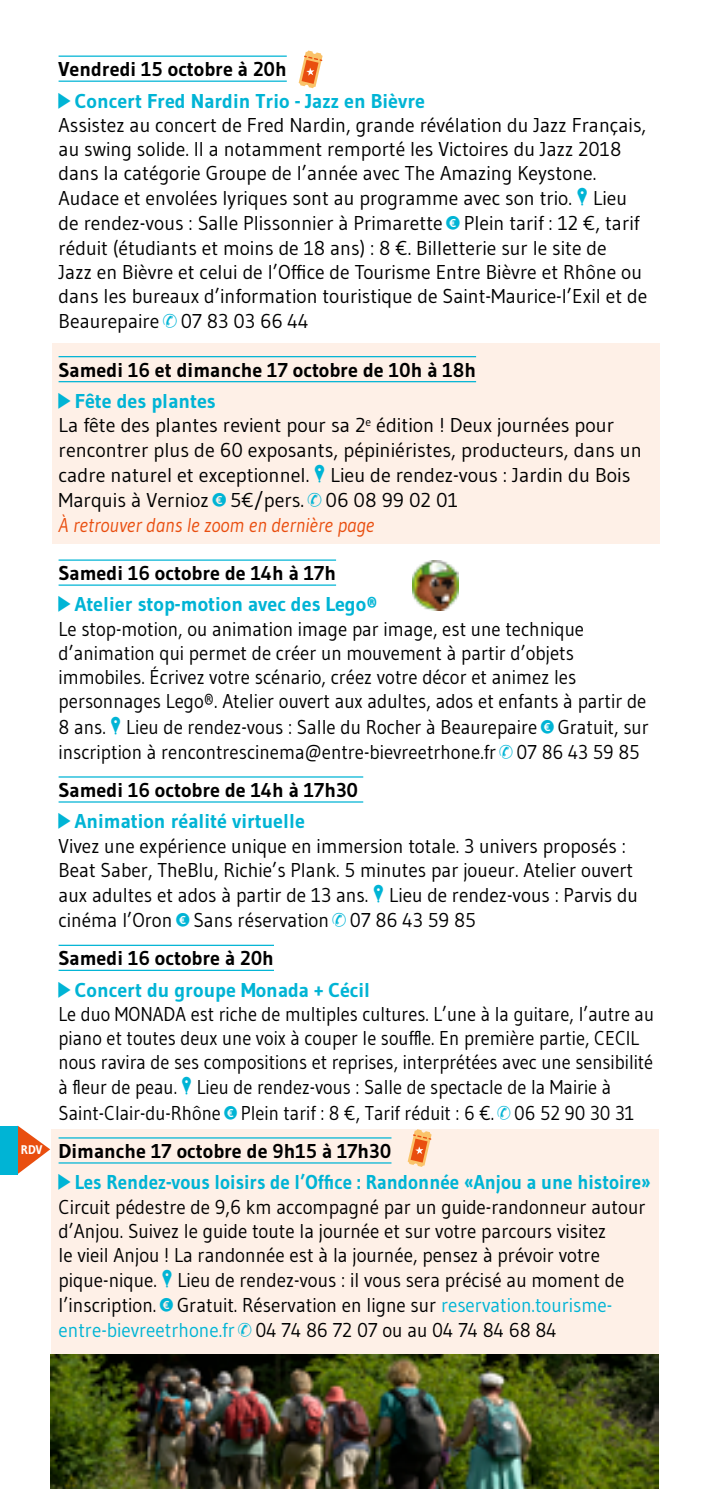
<style>
.page{position:relative;width:709px;height:1489px;background:#fff}
.page>*{position:absolute;margin:0;border:0;box-sizing:border-box;transform-origin:0 0}
.t1{font:20px/24.5px "Gudea";color:#000}
.t2{font:20px/24.5px "Gudea";color:#000;scale:.94 1}
.t3{font:20px/24.8px "Gudea";color:#000;scale:.95 1}
.t4{font:20px/24.5px "Gudea";color:#000;scale:.92 1}
.t5{font:20px/24.8px "Gudea";color:#000;scale:.96 1}
.t6{font:700 20px/31.2px "Gudea";color:#00b4d5}
.t7{font:700 20px/31.2px "Gudea";color:#000}
.t8{font:700 20px/31.2px "Gudea";color:#00b4d5;scale:.95 1}
.t9{font:700 12.5px "Gudea";color:#fff;scale:.96 1}
.s1{color:#000}
.s2{font-family:"CCPRT";font-weight:400}
.s3{font-family:"CCPRT";color:#00b4d5}
.s4{font-family:"CCPRT";font-weight:400;color:#00b4d5}
.s5{color:#00b4d5}
.s6{font-style:italic;color:#e94e0f}
</style>
<div class="page">
<div style="left:51px;top:1129px;width:607px;height:359px;background:#fef0e7"></div>
<div style="left:53px;top:343px;width:607px;height:201px;background:#fef0e7"></div>
<hr style="left:59px;top:56px;width:228px;height:1px;background:#00b4d5">
<hr style="left:59px;top:356px;width:417px;height:1px;background:#00b4d5">
<hr style="left:59px;top:559px;width:277px;height:1px;background:#00b4d5">
<hr style="left:59px;top:776px;width:304px;height:1px;background:#00b4d5">
<hr style="left:59px;top:944px;width:215px;height:1px;background:#00b4d5">
<hr style="left:59px;top:1137px;width:332px;height:1px;background:#00b4d5">
<hr style="left:59px;top:81px;width:228px;height:1px;background:#00b4d5">
<hr style="left:59px;top:381px;width:417px;height:1px;background:#00b4d5">
<hr style="left:59px;top:584px;width:277px;height:1px;background:#00b4d5">
<hr style="left:59px;top:801px;width:304px;height:1px;background:#00b4d5">
<hr style="left:59px;top:969px;width:215px;height:1px;background:#00b4d5">
<hr style="left:59px;top:1162px;width:332px;height:1px;background:#00b4d5">
<svg style="left:299px;top:50px;width:23px;height:38px"></svg>
<img style="left:412px;top:560px;width:47px;height:50px">
<svg style="left:18px;top:1126px;width:32px;height:47px"></svg>
<div style="left:0;top:1125px;width:18px;height:49px;background:#00b4d5"></div>
<img style="left:51px;top:1354px;width:607px;height:134px">
<svg style="left:407px;top:1129px;width:24px;height:37px"></svg>
<p class="t9" style="left:21px;top:1141px;width:24px">RDV</p>
<p class="t6" style="left:59px;top:53px;width:368px"><span class="s1">Vendredi 15 octobre à 20h<br></span><span class="s2">}</span> Concert Fred Nardin Trio - Jazz en Bièvre</p>
<p class="t1" style="left:59px;top:112px;width:590px">Assistez au concert de Fred Nardin, grande révélation du Jazz Français, au swing solide. Il a notamment remporté les Victoires du Jazz 2018 dans la catégorie Groupe de l’année avec The Amazing Keystone.<br>Audace et envolées lyriques sont au programme avec son trio. <span class="s3">¤</span> Lieu de rendez-vous : Salle Plissonnier à Primarette <span class="s3">$</span> Plein tarif : 12 €, tarif réduit (étudiants et moins de 18 ans) : 8 €. Billetterie sur le site de<br>Jazz en Bièvre et celui de l’Office de Tourisme Entre Bièvre et Rhône ou dans les bureaux d’information touristique de Saint-Maurice-l’Exil et de Beaurepaire <span class="s3">¿</span> 07 83 03 66 44</p>
<p class="t7" style="left:59px;top:354px;width:419px">Samedi 16 et dimanche 17 octobre de 10h à 18h <span class="s4">}</span> <span class="s5">Fête des plantes</span></p>
<p class="t1" style="left:59px;top:412px;width:584px">La fête des plantes revient pour sa 2<sup>e</sup> édition ! Deux journées pour rencontrer plus de 60 exposants, pépiniéristes, producteurs, dans un cadre naturel et exceptionnel. <span class="s3">¤</span> Lieu de rendez-vous : Jardin du Bois Marquis à Vernioz <span class="s3">$</span> 5€/pers. <span class="s3">¿</span> 06 08 99 02 01<br><span class="s6">À retrouver dans le zoom en dernière page</span></p>
<p class="t6" style="left:59px;top:557px;width:320px"><span class="s1">Samedi 16 octobre de 14h à 17h<br></span><span class="s2">}</span> Atelier stop-motion avec des Lego®</p>
<p class="t2" style="left:59px;top:616px;width:629px">Le stop-motion, ou animation image par image, est une technique d’animation qui permet de créer un mouvement à partir d’objets immobiles. Écrivez votre scénario, créez votre décor et animez les personnages Lego®. Atelier ouvert aux adultes, ados et enfants à partir de 8 ans. <span class="s3">¤</span> Lieu de rendez-vous : Salle du Rocher à Beaurepaire <span class="s3">$</span> Gratuit, sur inscription à rencontrescinema@entre-bievreetrhone.fr <span class="s3">¿</span> 07 86 43 59 85</p>
<p class="t7" style="left:59px;top:774px;width:301px">Samedi 16 octobre de 14h à 17h30 <span class="s4">}</span> <span class="s5">Animation réalité virtuelle</span></p>
<p class="t5" style="left:59px;top:832px;width:605px">Vivez une expérience unique en immersion totale. 3 univers proposés :<br>Beat Saber, TheBlu, Richie’s Plank. 5 minutes par joueur. Atelier ouvert aux adultes et ados à partir de 13 ans. <span class="s3">¤</span> Lieu de rendez-vous : Parvis du cinéma l’Oron <span class="s3">$</span> Sans réservation <span class="s3">¿</span> 07 86 43 59 85</p>
<p class="t6" style="left:59px;top:942px;width:313px"><span class="s1">Samedi 16 octobre à 20h<br></span><span class="s2">}</span> Concert du groupe Monada + Cécil</p>
<p class="t4" style="left:59px;top:1001px;width:649px">Le duo MONADA est riche de multiples cultures. L’une à la guitare, l’autre au piano et toutes deux une voix à couper le souffle. En première partie, CECIL nous ravira de ses compositions et reprises, interprétées avec une sensibilité à fleur de peau. <span class="s3">¤</span> Lieu de rendez-vous : Salle de spectacle de la Mairie à Saint-Clair-du-Rhône <span class="s3">$</span> Plein tarif : 8 €, Tarif réduit : 6 €. <span class="s3">¿</span> 06 52 90 30 31</p>
<p class="t8" style="left:59px;top:1135px;width:625px"><span class="s1">Dimanche 17 octobre de 9h15 à 17h30<br></span><span class="s2">}</span> Les Rendez-vous loisirs de l’Office : Randonnée «Anjou a une histoire»</p>
<p class="t3" style="left:59px;top:1193px;width:619px">Circuit pédestre de 9,6 km accompagné par un guide-randonneur autour d’Anjou. Suivez le guide toute la journée et sur votre parcours visitez<br>le vieil Anjou ! La randonnée est à la journée, pensez à prévoir votre pique-nique. <span class="s3">¤</span> Lieu de rendez-vous : il vous sera précisé au moment de l’inscription. <span class="s3">$</span> Gratuit. Réservation en ligne sur <span class="s5">reservation.tourisme&shy;entre-bievreetrhone.fr</span> <span class="s3">¿</span> 04 74 86 72 07 ou au 04 74 84 68 84</p>
</div>
